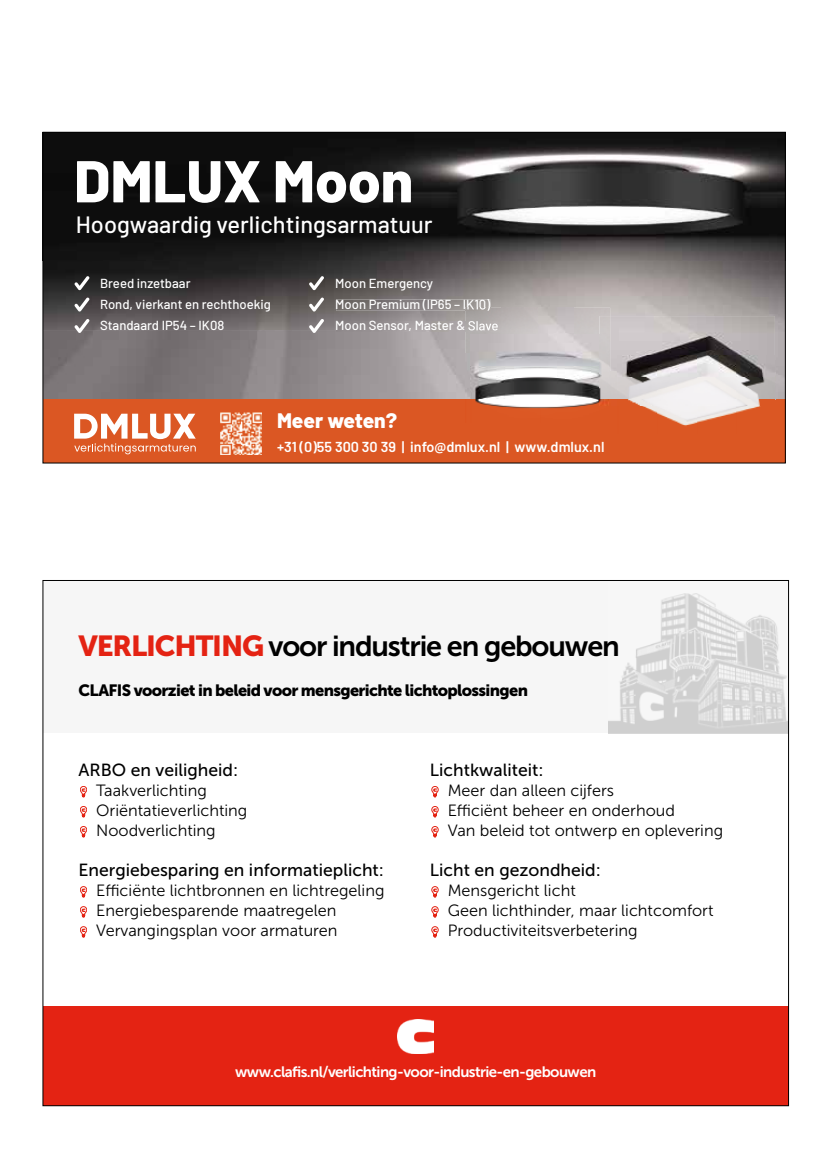
<style>
.page{position:relative;width:830px;height:1170px;background:#fff}
.page>*{position:absolute;margin:0;border:0;box-sizing:border-box;transform-origin:0 0}
.t1{font:800 58.8px "Barlow";color:#fff}
.t2{font:28.8px "Museo Sans 700";letter-spacing:-.04em;color:#000}
.t3{font:500 23.55px "Barlow";color:#fff}
.t4{font:800 21px "Barlow";color:#fff}
.t5{font:17.55px "Museo Sans 500";color:#000}
.t6{font:16.2px/20px "Museo Sans 300";color:#000}
.t7{font:16.2px "Museo Sans 900";letter-spacing:-.04em;color:#000}
.t8{font:15px "Museo Sans 700";letter-spacing:-.04em;color:#fff}
.t9{font:600 14.4px "Barlow";color:#fff}
.t10{font:500 13.05px/21px "Barlow";color:#fff}
.s1{font-family:"Museo Sans 900";color:#e42313}
</style>
<div class="page">
<img style="left:45px;top:134px;width:738px;height:127px">
<img style="left:739px;top:261px;width:44px;height:138px">
<img style="left:45px;top:261px;width:694px;height:69px">
<img style="left:45px;top:330px;width:420px;height:69px">
<img style="left:336px;top:299px;width:154px;height:12px">
<img style="left:336px;top:321px;width:129px;height:10px">
<div style="left:43px;top:399px;width:742px;height:64px;background:#db5723"></div>
<img style="left:220px;top:412px;width:42px;height:42px">
<svg style="left:74px;top:276px;width:15px;height:14px"></svg>
<svg style="left:74px;top:297px;width:15px;height:15px"></svg>
<svg style="left:74px;top:319px;width:15px;height:14px"></svg>
<svg style="left:308px;top:276px;width:16px;height:14px"></svg>
<svg style="left:308px;top:297px;width:16px;height:15px"></svg>
<svg style="left:308px;top:319px;width:16px;height:14px"></svg>
<svg style="left:74px;top:413px;width:122px;height:41px"></svg>
<img style="left:610px;top:316px;width:164px;height:56px">
<img style="left:774px;top:356px;width:1px;height:43px">
<img style="left:735px;top:378px;width:39px;height:35px">
<img style="left:639px;top:405px;width:96px;height:21px">
<img style="left:617px;top:356px;width:157px;height:22px">
<img style="left:617px;top:378px;width:118px;height:21px">
<img style="left:628px;top:399px;width:146px;height:6px">
<img style="left:501px;top:308px;width:109px;height:26px">
<img style="left:465px;top:308px;width:36px;height:45px">
<img style="left:465px;top:308px;width:25px;height:3px">
<img style="left:465px;top:321px;width:32px;height:10px">
<img style="left:599px;top:316px;width:11px;height:83px">
<img style="left:470px;top:334px;width:137px;height:75px">
<svg style="left:599px;top:399px;width:10px;height:6px"></svg>
<div style="left:43px;top:580px;width:745px;height:153px;background:#f6f6f6"></div>
<div style="left:43px;top:1006px;width:745px;height:99px;background:#e42313"></div>
<img style="left:608px;top:593px;width:178px;height:140px">
<svg style="left:80px;top:926px;width:7px;height:11px"></svg>
<svg style="left:80px;top:906px;width:7px;height:11px"></svg>
<svg style="left:80px;top:886px;width:7px;height:11px"></svg>
<svg style="left:431px;top:926px;width:7px;height:11px"></svg>
<svg style="left:431px;top:906px;width:7px;height:11px"></svg>
<svg style="left:431px;top:886px;width:7px;height:11px"></svg>
<svg style="left:80px;top:826px;width:7px;height:11px"></svg>
<svg style="left:80px;top:806px;width:7px;height:11px"></svg>
<svg style="left:80px;top:786px;width:7px;height:11px"></svg>
<svg style="left:431px;top:826px;width:7px;height:11px"></svg>
<svg style="left:431px;top:806px;width:7px;height:11px"></svg>
<svg style="left:431px;top:786px;width:7px;height:11px"></svg>
<img style="left:398px;top:1019px;width:35px;height:33px">
<h1 class="t1" style="left:74px;top:137px;width:340px">DMLUX Moon</h1>
<h3 class="t3" style="left:76px;top:208px;width:358px">Hoogwaardig verlichtingsarmatuur</h3>
<p class="t10" style="left:100px;top:272px;width:172px">Breed inzetbaar<br>Rond, vierkant en rechthoekig<br>Standaard IP54 – IK08</p>
<p class="t10" style="left:335px;top:272px;width:165px">Moon Emergency<br>Moon Premium (IP65 – IK10)<br>Moon Sensor, Master &amp; Slave</p>
<p class="t4" style="left:277px;top:405px;width:122px">Meer weten?</p>
<p class="t9" style="left:277px;top:436px;width:329px">+31 (0)55 300 30 39 | info@dmlux.nl | www.dmlux.nl</p>
<h2 class="t2" style="left:78px;top:630px;width:542px"><span class="s1">VERLICHTING</span> voor industrie en gebouwen</h2>
<p class="t7" style="left:78px;top:681px;width:451px">CLAFIS voorziet in beleid voor mensgerichte lichtoplossingen</p>
<p class="t5" style="left:78px;top:760px;width:161px">ARBO en veiligheid:</p>
<p class="t6" style="left:96px;top:780px;width:153px">Taakverlichting<br>Oriëntatieverlichting<br>Noodverlichting</p>
<p class="t5" style="left:78px;top:860px;width:307px">Energiebesparing en informatieplicht:</p>
<p class="t6" style="left:96px;top:880px;width:289px">Efficiënte lichtbronnen en lichtregeling<br>Energiebesparende maatregelen<br>Vervangingsplan voor armaturen</p>
<p class="t5" style="left:430px;top:760px;width:115px">Lichtkwaliteit:</p>
<p class="t6" style="left:447px;top:780px;width:277px">Meer dan alleen cijfers<br>Efficiënt beheer en onderhoud<br>Van beleid tot ontwerp en oplevering</p>
<p class="t5" style="left:430px;top:860px;width:172px">Licht en gezondheid:</p>
<p class="t6" style="left:447px;top:880px;width:267px">Mensgericht licht<br>Geen lichthinder, maar lichtcomfort<br>Productiviteitsverbetering</p>
<p class="t8" style="left:235px;top:1063px;width:362px">www.clafis.nl/verlichting-voor-industrie-en-gebouwen</p>
</div>
